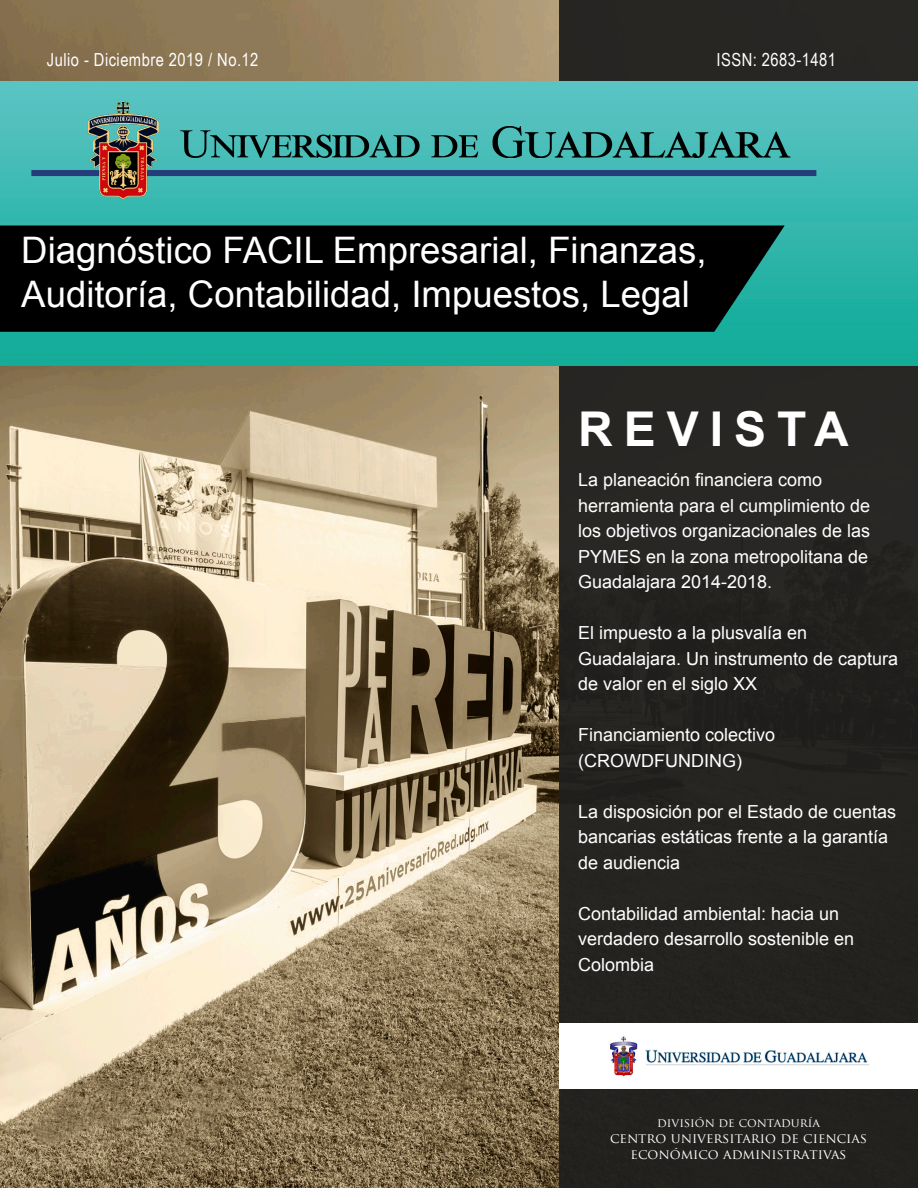
<style>
.page{position:relative;width:918px;height:1188px;background:#fff}
.page>*{position:absolute;margin:0;border:0;box-sizing:border-box;transform-origin:0 0}
.t1{font:700 48px "Arial";letter-spacing:.23em;color:#fff}
.t2{font:36.6px/43.8px "Arial";color:#fff}
.t3{font:18px/25.5px "Arial";color:#fff}
.t4{font:18px "Arial Narrow";letter-spacing:.025em;color:#fff}
.t5{font:13.5px/16.2px "Trajan Pro";color:#fff;text-align:center}
.t6{font:12px "Trajan Pro";color:#fff}
</style>
<div class="page">
<img style="left:0;top:0;width:559px;height:1188px">
<div style="left:559px;top:0;width:359px;height:1188px;background:#201f1e"></div>
<div style="left:0;top:82px;width:918px;height:284px;background:linear-gradient(to bottom,#5bc4c4,#0fab97)"></div>
<div style="left:559px;top:1024px;width:359px;height:65px;background:#fff"></div>
<img style="left:610px;top:1036px;width:259px;height:41px">
<img style="left:172px;top:120px;width:627px;height:47px">
<div style="left:31px;top:170px;width:785px;height:6px;background:#263b7a"></div>
<img style="left:84px;top:101px;width:79px;height:98px">
<div style="left:0;top:226px;width:785px;height:106px;background:#000"></div>
<p class="t4" style="left:47px;top:46px;width:213px">Julio - Diciembre 2019 / No.12</p>
<p class="t4" style="left:717px;top:46px;width:121px">ISSN: 2683-1481</p>
<h2 class="t2" style="left:21px;top:229px;width:687px">Diagnóstico FACIL Empresarial, Finanzas,<br>Auditoría, Contabilidad, Impuestos, Legal</h2>
<h1 class="t1" style="left:578px;top:398px;width:272px">REVISTA</h1>
<p class="t3" style="left:578px;top:467px;width:294px">La planeación financiera como herramienta para el cumplimiento de los objetivos organizacionales de las<br>PYMES en la zona metropolitana de<br>Guadalajara 2014-2018.</p>
<p class="t3" style="left:578px;top:620px;width:322px">El impuesto a la plusvalía en<br>Guadalajara. Un instrumento de captura de valor en el siglo XX</p>
<p class="t3" style="left:578px;top:722px;width:199px">Financiamiento colectivo (CROWDFUNDING)</p>
<p class="t3" style="left:578px;top:799px;width:320px">La disposición por el Estado de cuentas bancarias estáticas frente a la garantía de audiencia</p>
<p class="t3" style="left:578px;top:901px;width:278px">Contabilidad ambiental: hacia un verdadero desarrollo sostenible en<br>Colombia</p>
<p class="t6" style="left:657px;top:1115px;width:164px">DIVISIÓN DE CONTADURÍA</p>
<p class="t5" style="left:610px;top:1130px;width:259px">CENTRO UNIVERSITARIO DE CIENCIAS<br>ECONÓMICO ADMINISTRATIVAS</p>
</div>
